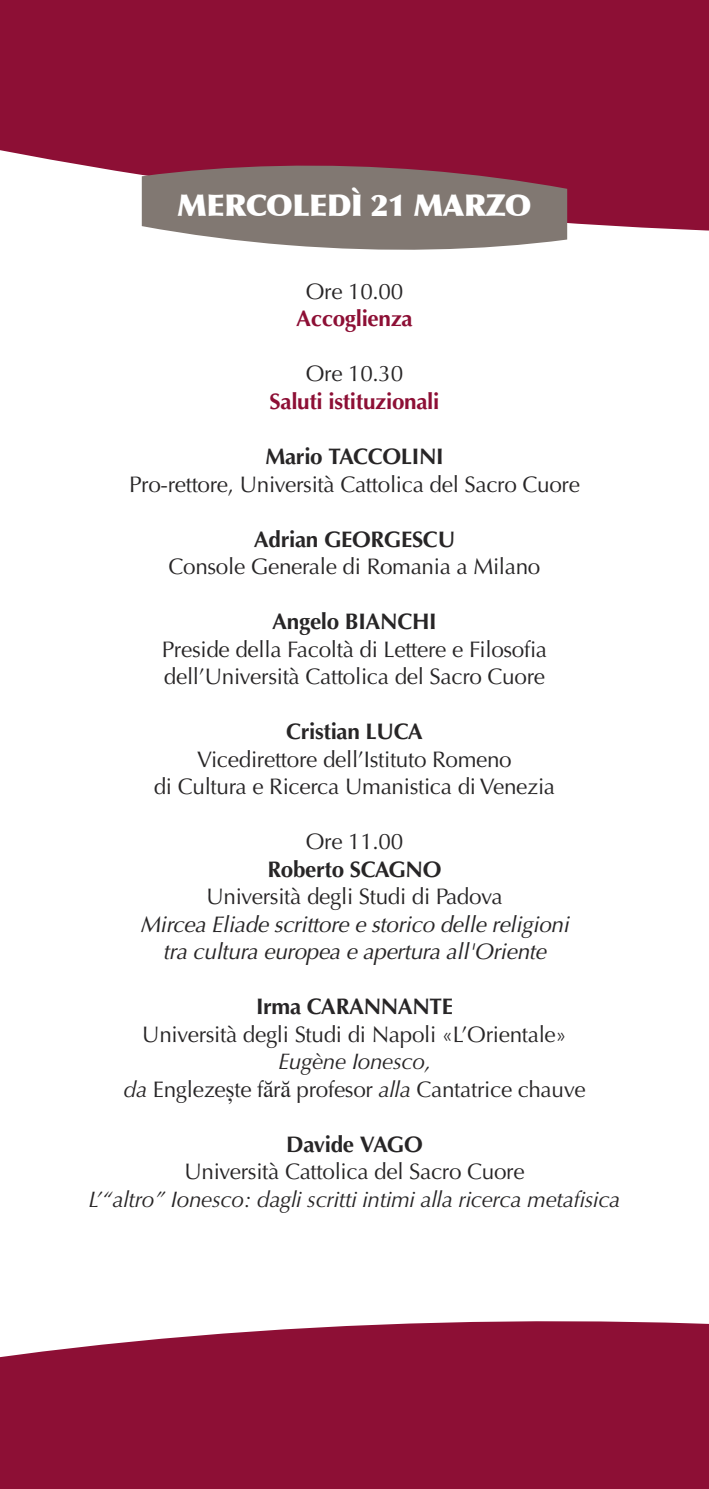
<style>
.page{position:relative;width:709px;height:1489px;background:#fff}
.page>*{position:absolute;margin:0;border:0;box-sizing:border-box;transform-origin:0 0}
.t1{font:900 30px "Optima";letter-spacing:-.015em;color:#fff}
.t2{font:22.5px/27.5px "Optima";letter-spacing:-.015em;color:#272526}
.t3{font:700 22.5px "Optima";letter-spacing:-.015em;color:#272526}
.t4{font:italic 22.5px/27.5px "Optima";letter-spacing:-.015em;color:#272526;text-align:center}
.t5{font:22.5px/27.5px "Optima";letter-spacing:-.015em;color:#272526;text-align:center}
.t6{font:italic 22.5px "Optima";letter-spacing:-.015em;color:#272526}
.t7{font:700 22.5px "Optima";letter-spacing:-.015em;color:#8d0f35}
.s1{font-style:italic}
.s2{font-family:"Times";font-size:23.75px}
</style>
<div class="page">
<svg style="left:0;top:0;width:709px;height:240px;background:#972547"></svg>
<svg style="left:142px;top:162px;width:425px;height:88px;background:#8b7675"></svg>
<div style="left:0;top:1321px;width:709px;height:167px;background:#8d0f35"></div>
<h1 class="t1" style="left:177px;top:187px;width:355px">MERCOLEDÌ 21 MaRzO</h1>
<p class="t2" style="left:306px;top:280px;width:99px">Ore 10.00</p>
<p class="t7" style="left:296px;top:309px;width:118px">Accoglienza</p>
<p class="t2" style="left:306px;top:362px;width:99px">Ore 10.30</p>
<p class="t7" style="left:269px;top:392px;width:171px">Saluti istituzionali</p>
<p class="t3" style="left:265px;top:447px;width:180px">Mario TACCOLINI</p>
<p class="t2" style="left:129px;top:472px;width:452px">Pro-rettore, Università Cattolica del Sacro Cuore</p>
<p class="t3" style="left:254px;top:529px;width:203px">Adrian GEORGESCU</p>
<p class="t2" style="left:168px;top:555px;width:373px">Console Generale di Romania a Milano</p>
<p class="t3" style="left:272px;top:612px;width:166px">Angelo BIANCHI</p>
<p class="t2" style="left:162px;top:637px;width:387px">Preside della Facoltà di Lettere e Filosofia dell’Università Cattolica del Sacro Cuore</p>
<p class="t3" style="left:286px;top:722px;width:138px">Cristian LUCA</p>
<p class="t2" style="left:154px;top:747px;width:403px;text-align:center">Vicedirettore dell’Istituto Romeno<br>di Cultura e Ricerca Umanistica di Venezia</p>
<p class="t2" style="left:306px;top:830px;width:99px">Ore 11.00</p>
<p class="t3" style="left:267px;top:859px;width:176px">Roberto SCAGNO</p>
<p class="t2" style="left:206px;top:885px;width:298px">Università degli Studi di Padova</p>
<p class="t4" style="left:140px;top:912px;width:430px">Mircea Eliade scrittore e storico delle religioni tra cultura europea e apertura all'Oriente</p>
<p class="t3" style="left:256px;top:997px;width:198px">Irma CARANNANTE</p>
<p class="t2" style="left:142px;top:1022px;width:426px">Università degli Studi di Napoli «L’Orientale»</p>
<p class="t5" style="left:123px;top:1048px;width:463px"><span class="s1">Eugène Ionesco,<br>da</span> Engleze<span class="s2">ș</span>te f<span class="s2">ă</span>r<span class="s2">ă</span> profesor <span class="s1">alla</span> Cantatrice chauve</p>
<p class="t3" style="left:286px;top:1134px;width:138px">Davide VAGO</p>
<p class="t2" style="left:184px;top:1160px;width:342px">Università Cattolica del Sacro Cuore</p>
<p class="t6" style="left:88px;top:1185px;width:533px">L’“altro” Ionesco: dagli scritti intimi alla ricerca metafisica</p>
</div>
